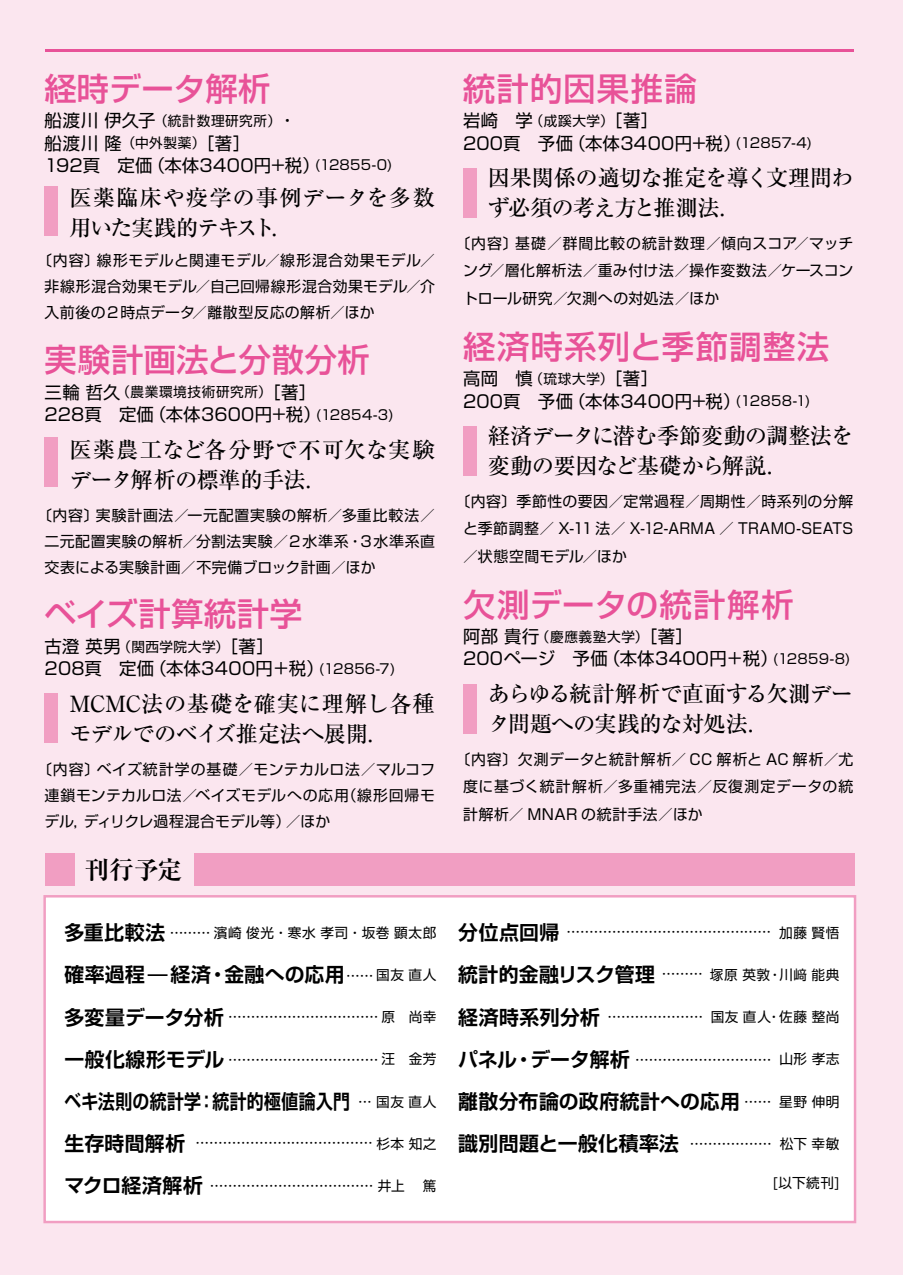
<style>
.page{position:relative;width:903px;height:1275px;background:#fbe6ef}
.page>*{position:absolute;margin:0;border:0;box-sizing:border-box;transform-origin:0 0}
.t1{font:500 32.2px "Shin Go Pro";letter-spacing:.025em;color:#e85298}
.t2{font:500 32.2px "Shin Go Pro";letter-spacing:.045em;color:#e85298}
.t3{font:500 32.2px "Shin Go Pro";color:#e85298}
.t4{font:700 24.85px "Ryumin Pro";color:#000}
.t5{font:500 22.4px/29.8px "Ryumin Pro";letter-spacing:-.025em;color:#000}
.t6{font:500 22.4px/29.8px "Ryumin Pro";letter-spacing:.035em;color:#000}
.t7{font:500 22.4px "Ryumin Pro";letter-spacing:-.075em;color:#000}
.t8{font:700 19.78px "Shin Go Pro De";letter-spacing:.02em;color:#000}
.t9{font:700 19.78px "Shin Go Pro De";letter-spacing:.02em;color:#000;scale:.85 1}
.t10{font:17.32px "Shin Go Pro";letter-spacing:.02em;color:#000}
.t11{font:14.88px/27.3px "Shin Go Pro";letter-spacing:.035em;color:#000}
.t12{font:14.88px "Shin Go Pro";letter-spacing:.055em;color:#000}
.t13{font:14.88px "Shin Go Pro";letter-spacing:.07em;color:#000}
.t14{font:14.88px "Shin Go Pro";letter-spacing:.01em;color:#000}
.t15{font:500 13.65px "Shin Go Pro";color:#000}
.t16{font:13.65px "Shin Go Pro";letter-spacing:.04em;color:#000}
.s1{font-size:17.32px}
.s2{font-weight:500}
.s3{font-weight:400}
</style>
<div class="page">
<div style="left:43px;top:895px;width:813px;height:328px;background:#fff;border:2px solid #f19ec2"></div>
<div style="left:195px;top:853px;width:660px;height:32px;background:#f19ec2"></div>
<div style="left:45px;top:853px;width:29px;height:32px;background:#f19ec2"></div>
<div style="left:45px;top:186px;width:13px;height:50px;background:#f19ec2"></div>
<div style="left:463px;top:168px;width:13px;height:49px;background:#f19ec2"></div>
<div style="left:463px;top:426px;width:13px;height:49px;background:#f19ec2"></div>
<div style="left:463px;top:684px;width:13px;height:50px;background:#f19ec2"></div>
<div style="left:45px;top:437px;width:13px;height:50px;background:#f19ec2"></div>
<div style="left:45px;top:693px;width:13px;height:50px;background:#f19ec2"></div>
<hr style="left:45px;top:50px;width:808px;height:2px;background:#e85298">
<h1 class="t3" style="left:45px;top:62px;width:227px">経時データ解析</h1>
<p class="t10" style="left:45px;top:106px;width:112px">船渡川伊久子</p>
<p class="t16" style="left:154px;top:109px;width:128px">（統計数理研究所(</p>
<p class="t10" style="left:45px;top:129px;width:79px">船渡川隆</p>
<p class="t10" style="left:215px;top:129px;width:37px">著[</p>
<p class="t16" style="left:122px;top:132px;width:94px">（中外製薬）<span class="s1">［</span></p>
<p class="t10" style="left:279px;top:106px;width:19px">・</p>
<p class="t10" style="left:148px;top:151px;width:174px">（本体3400円+税(</p>
<p class="t10" style="left:45px;top:151px;width:109px">192頁　定価</p>
<h3 class="t6" style="left:272px;top:181px;width:165px;text-indent:-202px">医薬臨床や疫学の事例データを多数．</h3>
<p class="t16" style="left:315px;top:154px;width:79px">)12855-0(</p>
<h3 class="t7" style="left:69px;top:210px;width:207px">用いた実践的テキスト</h3>
<p class="t11" style="left:97px;top:245px;width:339px">線形モデルと関連モデル／線形混合効果モデル／</p>
<p class="t11" style="left:37px;top:245px;width:64px">〔内容〕</p>
<p class="t11" style="left:45px;top:271px;width:392px">非線形混合効果モデル／自己回帰線形混合効果モデル／介</p>
<p class="t11" style="left:192px;top:297px;width:184px">／離散型反応の解析／ほか</p>
<p class="t11" style="left:45px;top:297px;width:152px">入前後の2時点データ</p>
<h1 class="t1" style="left:45px;top:334px;width:326px">実験計画法と分散分析</h1>
<p class="t10" style="left:281px;top:378px;width:37px">著[</p>
<p class="t10" style="left:45px;top:378px;width:77px">三輪哲久</p>
<p class="t16" style="left:116px;top:381px;width:166px">（農業環境技術研究所）<span class="s1">［</span></p>
<p class="t10" style="left:149px;top:400px;width:173px">（本体3600円+税(</p>
<p class="t10" style="left:45px;top:400px;width:111px">228頁　定価</p>
<h3 class="t5" style="left:69px;top:433px;width:367px">医薬農工など各分野で不可欠な実験データ解析の標準的手法．</h3>
<p class="t12" style="left:96px;top:503px;width:341px">実験計画法／一元配置実験の解析／多重比較法／</p>
<p class="t16" style="left:316px;top:403px;width:79px">)12854-3(</p>
<p class="t11" style="left:45px;top:500px;width:392px;line-height:26.1px;text-indent:-7px">〔内容〕<br>二元配置実験の解析／分割法実験／2水準系・3水準系直交表による実験計画／不完備ブロック計画／ほか</p>
<h1 class="t1" style="left:45px;top:588px;width:259px">ベイズ計算統計学</h1>
<p class="t10" style="left:239px;top:632px;width:37px">著[</p>
<p class="t10" style="left:45px;top:632px;width:78px">古澄英男</p>
<p class="t16" style="left:117px;top:635px;width:122px">（関西学院大学）<span class="s1">［</span></p>
<p class="t10" style="left:149px;top:655px;width:176px">（本体3400円＋税(</p>
<p class="t10" style="left:45px;top:655px;width:111px">208頁　定価</p>
<h3 class="t5" style="left:69px;top:687px;width:367px">MCMC法の基礎を確実に理解し各種モデルでのベイズ推定法へ展開．</h3>
<p class="t11" style="left:97px;top:754px;width:340px">ベイズ統計学の基礎／モンテカルロ法／マルコフ</p>
<p class="t16" style="left:319px;top:658px;width:77px">)12856-7(</p>
<p class="t11" style="left:37px;top:754px;width:64px">〔内容〕</p>
<p class="t11" style="left:286px;top:780px;width:65px;line-height:26.1px;text-indent:-241px">連鎖モンテカルロ法／ベイズモデルへの応用／ほか</p>
<p class="t11" style="left:342px;top:780px;width:95px">（線形回帰モ</p>
<p class="t11" style="left:45px;top:806px;width:45px">デル，</p>
<p class="t14" style="left:84px;top:809px;width:208px">ディリクレ過程混合モデル等）</p>
<h2 class="t4" style="left:85px;top:850px;width:99px">刊行予定</h2>
<h3 class="t8" style="left:64px;top:916px;width:102px">多重比較法</h3>
<p class="t16" style="left:170px;top:921px;width:268px"><span class="s2">.........</span> 濱崎俊光・寒水孝司・坂巻顕太郎</p>
<h3 class="t8" style="left:64px;top:959px;width:148px">確率過程—経済</h3>
<h3 class="t8" style="left:225px;top:959px;width:122px">金融への応用</h3>
<p class="t15" style="left:346px;top:964px;width:92px">......<span class="s3">国友直人</span></p>
<h3 class="t8" style="left:208px;top:959px;width:21px">・</h3>
<h3 class="t8" style="left:64px;top:1001px;width:161px">多変量データ分析</h3>
<p class="t15" style="left:228px;top:1005px;width:210px">................................. <span class="s3">原　尚幸</span></p>
<h3 class="t8" style="left:64px;top:1043px;width:161px">一般化線形モデル</h3>
<p class="t15" style="left:228px;top:1048px;width:210px">................................. <span class="s3">汪　金芳</span></p>
<h3 class="t9" style="left:64px;top:1085px;width:337px">ベキ法則の統計学：統計的極値論入門</h3>
<p class="t15" style="left:195px;top:1132px;width:243px">....................................... <span class="s3">杉本知之</span></p>
<p class="t16" style="left:358px;top:1090px;width:80px"><span class="s2">...</span>国友直人</p>
<h3 class="t8" style="left:64px;top:1127px;width:122px">生存時間解析</h3>
<h3 class="t8" style="left:64px;top:1169px;width:140px">マクロ経済解析</h3>
<p class="t15" style="left:210px;top:1174px;width:228px">.................................... <span class="s3">井上　篤</span></p>
<h1 class="t1" style="left:463px;top:62px;width:235px">統計的因果推論</h1>
<p class="t10" style="left:623px;top:106px;width:37px">著[</p>
<p class="t10" style="left:463px;top:106px;width:71px">岩崎　学</p>
<p class="t16" style="left:530px;top:109px;width:94px">（成蹊大学）<span class="s1">［</span></p>
<p class="t10" style="left:568px;top:129px;width:174px">（本体3400円+税(</p>
<p class="t10" style="left:463px;top:129px;width:112px">200頁　予価</p>
<h3 class="t5" style="left:488px;top:161px;width:367px">因果関係の適切な推定を導く文理問わず必須の考え方と推測法．</h3>
<p class="t11" style="left:794px;top:228px;width:61px">／マッチ</p>
<p class="t16" style="left:736px;top:132px;width:77px">)12857-4(</p>
<p class="t13" style="left:515px;top:231px;width:284px">基礎／群間比較の統計数理／傾向スコア</p>
<p class="t11" style="left:490px;top:228px;width:365px;text-indent:-34px">〔内容〕<br>／層化解析法／重み付け法／操作変数法／ケースコン</p>
<p class="t11" style="left:463px;top:255px;width:258px">ング<br>トロール研究／欠測への対処法／ほか</p>
<h1 class="t2" style="left:463px;top:320px;width:368px">経済時系列と季節調整法</h1>
<p class="t10" style="left:623px;top:364px;width:37px">著[</p>
<p class="t10" style="left:463px;top:364px;width:71px">高岡　慎</p>
<p class="t16" style="left:529px;top:367px;width:94px">（琉球大学）<span class="s1">［</span></p>
<p class="t10" style="left:568px;top:387px;width:174px">（本体3400円+税(</p>
<p class="t10" style="left:463px;top:387px;width:112px">200頁　予価</p>
<h3 class="t5" style="left:488px;top:419px;width:367px">経済データに潜む季節変動の調整法を変動の要因など基礎から解説．</h3>
<p class="t11" style="left:463px;top:486px;width:392px;text-align:justify;text-indent:-7px">〔内容〕季節性の要因／定常過程／周期性／時系列の分解と季節調整／ X-11法／ X-12-ARMA ／ TRAMO-SEATS／状態空間モデル／ほか</p>
<h1 class="t1" style="left:463px;top:578px;width:332px">欠測データの統計解析</h1>
<p class="t10" style="left:658px;top:622px;width:37px">著[</p>
<p class="t16" style="left:736px;top:390px;width:76px">)12858-1(</p>
<p class="t10" style="left:463px;top:622px;width:78px">阿部貴行</p>
<p class="t16" style="left:536px;top:625px;width:123px">（慶應義塾大学）<span class="s1">［</span></p>
<p class="t10" style="left:463px;top:645px;width:146px">200ページ　予価</p>
<h3 class="t5" style="left:488px;top:677px;width:367px">あらゆる統計解析で直面する欠測データ問題への実践的な対処法．</h3>
<p class="t11" style="left:463px;top:744px;width:392px;text-align:justify;text-indent:-7px">〔内容〕欠測データと統計解析／ CC 解析と AC 解析／尤度に基づく統計解析／多重補完法／反復測定データの統計解析／ MNAR の統計手法／ほか</p>
<p class="t10" style="left:603px;top:645px;width:176px">（本体3400円＋税(</p>
<p class="t16" style="left:773px;top:648px;width:79px">)12859-8(</p>
<h3 class="t8" style="left:458px;top:916px;width:103px">分位点回帰</h3>
<p class="t15" style="left:566px;top:921px;width:206px">.............................................</p>
<p class="t16" style="left:779px;top:921px;width:62px">加藤賢悟</p>
<h3 class="t8" style="left:458px;top:959px;width:199px">統計的金融リスク管理</h3>
<p class="t15" style="left:662px;top:963px;width:42px">.........</p>
<p class="t16" style="left:710px;top:964px;width:62px">塚原英敦</p>
<p class="t16" style="left:779px;top:964px;width:62px">川㟢能典</p>
<p class="t16" style="left:768px;top:964px;width:15px">・</p>
<h3 class="t8" style="left:458px;top:1001px;width:143px">経済時系列分析</h3>
<p class="t15" style="left:607px;top:1005px;width:97px">.....................</p>
<p class="t16" style="left:767px;top:1006px;width:74px">・佐藤整尚</p>
<p class="t16" style="left:711px;top:1006px;width:62px">国友直人</p>
<h3 class="t8" style="left:530px;top:1043px;width:101px">データ解析</h3>
<h3 class="t8" style="left:458px;top:1043px;width:77px">パネル・</h3>
<p class="t15" style="left:635px;top:1048px;width:138px">..............................</p>
<p class="t16" style="left:779px;top:1048px;width:61px">山形孝志</p>
<h3 class="t8" style="left:458px;top:1085px;width:283px">離散分布論の政府統計への応用</h3>
<p class="t15" style="left:744px;top:1091px;width:29px">......</p>
<p class="t16" style="left:779px;top:1090px;width:62px">星野伸明</p>
<h3 class="t8" style="left:458px;top:1127px;width:222px">識別問題と一般化積率法</h3>
<p class="t15" style="left:690px;top:1133px;width:83px">..................</p>
<p class="t16" style="left:780px;top:1132px;width:61px">松下幸敏</p>
<p class="t16" style="left:773px;top:1171px;width:68px">[以下続刊[</p>
</div>
